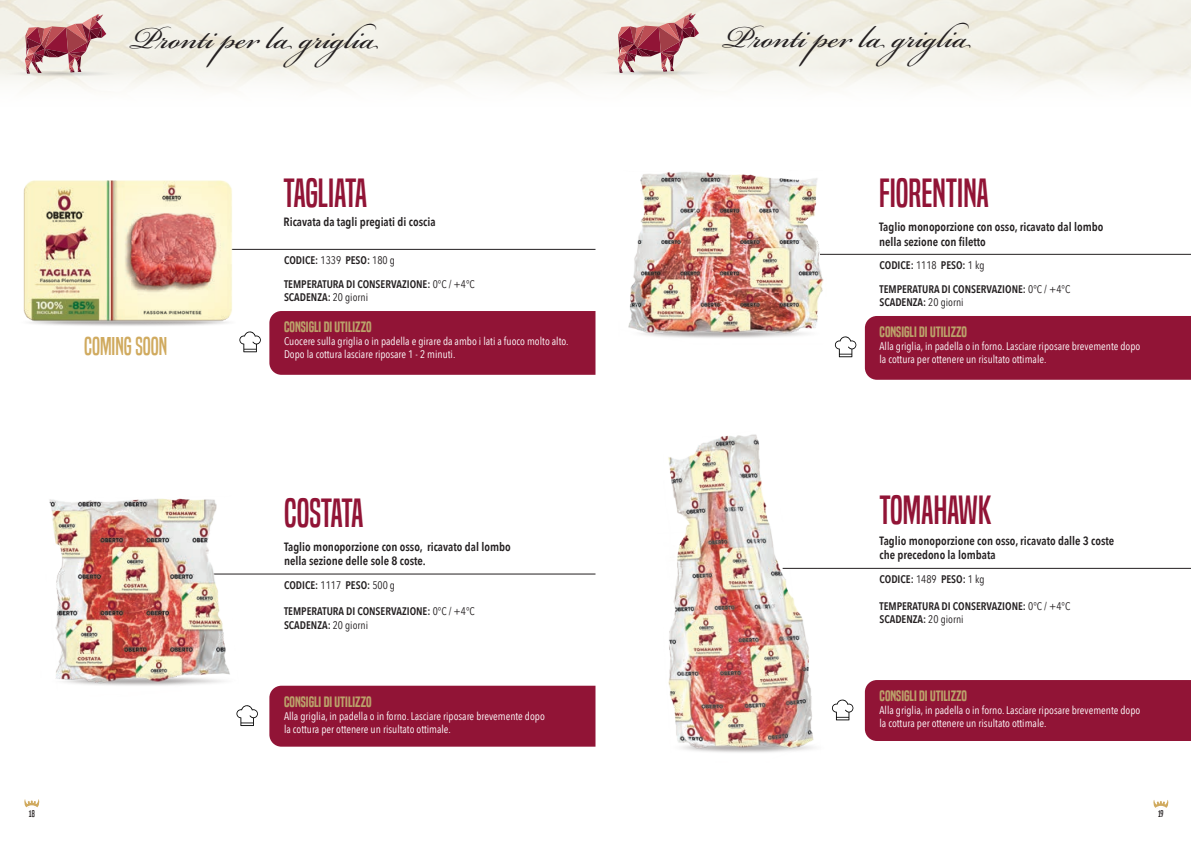
<style>
.page{position:relative;width:1191px;height:842px;background:#fff}
.page>*{position:absolute;margin:0;border:0;box-sizing:border-box;transform-origin:0 0}
.t1{font:48px "Bickham Script Pro";color:#231f20}
.t2{font:38px "Built Titling Rg";color:#911436}
.t3{font:38px "Built Titling Rg";letter-spacing:-.025em;color:#911436}
.t4{font:24px "Built Titling Rg";color:#d0aa5f}
.t5{font:14px "Built Titling Sb";color:#bba16a}
.t6{font:600 12px "Avenir Next Condensed";color:#231f20}
.t7{font:11px "Avenir Next Condensed";color:#fff}
.t8{font:600 11px "Avenir Next Condensed";color:#231f20}
.t9{font:9px "Built Titling Rg";color:#231f20}
.s1{font-weight:400}
</style>
<div class="page">
<div style="left:269px;top:311px;width:326px;height:64px;background:#911436"></div>
<hr style="left:224px;top:249px;width:371px;height:1px;background:#231f20">
<svg style="left:239px;top:331px;width:22px;height:21px"></svg>
<svg style="left:24px;top:799px;width:16px;height:9px"></svg>
<svg style="left:0;top:14px;width:120px;height:63px;background:#d4b2b1"></svg>
<div style="left:269px;top:686px;width:326px;height:61px;background:#911436"></div>
<hr style="left:187px;top:574px;width:408px;height:1px;background:#231f20">
<svg style="left:236px;top:705px;width:22px;height:21px"></svg>
<svg style="left:1153px;top:800px;width:15px;height:8px"></svg>
<img style="left:23px;top:180px;width:212px;height:146px">
<img style="left:49px;top:498px;width:199px;height:215px">
<div style="left:865px;top:316px;width:326px;height:64px;background:#911436"></div>
<hr style="left:820px;top:254px;width:371px;height:1px;background:#231f20">
<svg style="left:835px;top:336px;width:21px;height:21px"></svg>
<div style="left:865px;top:680px;width:326px;height:61px;background:#911436"></div>
<hr style="left:782px;top:568px;width:409px;height:1px;background:#231f20">
<img style="left:628px;top:172px;width:203px;height:166px">
<img style="left:668px;top:434px;width:192px;height:319px">
<svg style="left:589px;top:13px;width:123px;height:63px;background:#d5b4b3"></svg>
<p class="t1" style="left:130px;top:3px;width:245px">Pronti per la griglia</p>
<p class="t2" style="left:283px;top:170px;width:85px">TAGLIATA</p>
<p class="t4" style="left:84px;top:331px;width:85px">COMING SOON</p>
<p class="t6" style="left:283px;top:212px;width:153px">Ricavata da tagli pregiati di coscia</p>
<p class="t8" style="left:284px;top:250px;width:112px">CODICE: <span class="s1">1339</span> PESO: <span class="s1">180 g</span></p>
<p class="t8" style="left:284px;top:274px;width:192px">TEMPERATURA DI CONSERVAZIONE: <span class="s1">0°C / +4°C</span></p>
<p class="t8" style="left:284px;top:287px;width:86px">SCADENZA: <span class="s1">20 giorni</span></p>
<p class="t5" style="left:284px;top:318px;width:89px">CONSIGLI DI UTILIZZO</p>
<p class="t7" style="left:284px;top:334px;width:286px">Cuocere sulla griglia o in padella e girare da ambo i lati a fuoco molto alto.</p>
<p class="t7" style="left:284px;top:348px;width:173px">Dopo la cottura lasciare riposare 1 - 2 minuti.</p>
<p class="t9" style="left:29px;top:808px;width:7px">18</p>
<p class="t3" style="left:284px;top:490px;width:81px">COSTATA</p>
<p class="t6" style="left:284px;top:536px;width:228px">Taglio monoporzione con osso, ricavato dal lombo</p>
<p class="t6" style="left:284px;top:550px;width:143px">nella sezione delle sole 8 coste.</p>
<p class="t8" style="left:284px;top:576px;width:113px">CODICE: <span class="s1">1117</span> PESO: <span class="s1">500 g</span></p>
<p class="t8" style="left:284px;top:602px;width:192px">TEMPERATURA DI CONSERVAZIONE: <span class="s1">0°C / +4°C</span></p>
<p class="t8" style="left:284px;top:615px;width:86px">SCADENZA: <span class="s1">20 giorni</span></p>
<p class="t5" style="left:284px;top:693px;width:89px">CONSIGLI DI UTILIZZO</p>
<p class="t7" style="left:284px;top:709px;width:262px">Alla griglia, in padella o in forno. Lasciare riposare brevemente dopo</p>
<p class="t7" style="left:284px;top:722px;width:168px">la cottura per ottenere un risultato ottimale.</p>
<p class="t1" style="left:723px;top:2px;width:248px">Pronti per la griglia</p>
<p class="t2" style="left:879px;top:170px;width:111px">FIORENTINA</p>
<p class="t6" style="left:879px;top:217px;width:226px">Taglio monoporzione con osso, ricavato dal lombo</p>
<p class="t6" style="left:879px;top:231px;width:108px">nella sezione con filetto</p>
<p class="t8" style="left:879px;top:255px;width:106px">CODICE: <span class="s1">1118</span> PESO: <span class="s1">1 kg</span></p>
<p class="t8" style="left:879px;top:279px;width:192px">TEMPERATURA DI CONSERVAZIONE: <span class="s1">0°C / +4°C</span></p>
<p class="t8" style="left:879px;top:292px;width:86px">SCADENZA: <span class="s1">20 giorni</span></p>
<p class="t5" style="left:879px;top:323px;width:89px">CONSIGLI DI UTILIZZO</p>
<p class="t7" style="left:879px;top:339px;width:262px">Alla griglia, in padella o in forno. Lasciare riposare brevemente dopo</p>
<p class="t7" style="left:879px;top:353px;width:168px">la cottura per ottenere un risultato ottimale.</p>
<p class="t2" style="left:879px;top:487px;width:114px">TOMAHAWK</p>
<p class="t6" style="left:879px;top:530px;width:236px">Taglio monoporzione con osso, ricavato dalle 3 coste</p>
<p class="t6" style="left:879px;top:545px;width:118px">che precedono la lombata</p>
<p class="t8" style="left:879px;top:570px;width:107px">CODICE: <span class="s1">1489</span> PESO: <span class="s1">1 kg</span></p>
<p class="t8" style="left:879px;top:596px;width:192px">TEMPERATURA DI CONSERVAZIONE: <span class="s1">0°C / +4°C</span></p>
<p class="t8" style="left:879px;top:610px;width:86px">SCADENZA: <span class="s1">20 giorni</span></p>
<p class="t5" style="left:879px;top:687px;width:89px">CONSIGLI DI UTILIZZO</p>
<p class="t7" style="left:879px;top:704px;width:262px">Alla griglia, in padella o in forno. Lasciare riposare brevemente dopo</p>
<p class="t7" style="left:879px;top:717px;width:168px">la cottura per ottenere un risultato ottimale.</p>
<p class="t9" style="left:1158px;top:808px;width:7px">19</p>
</div>
